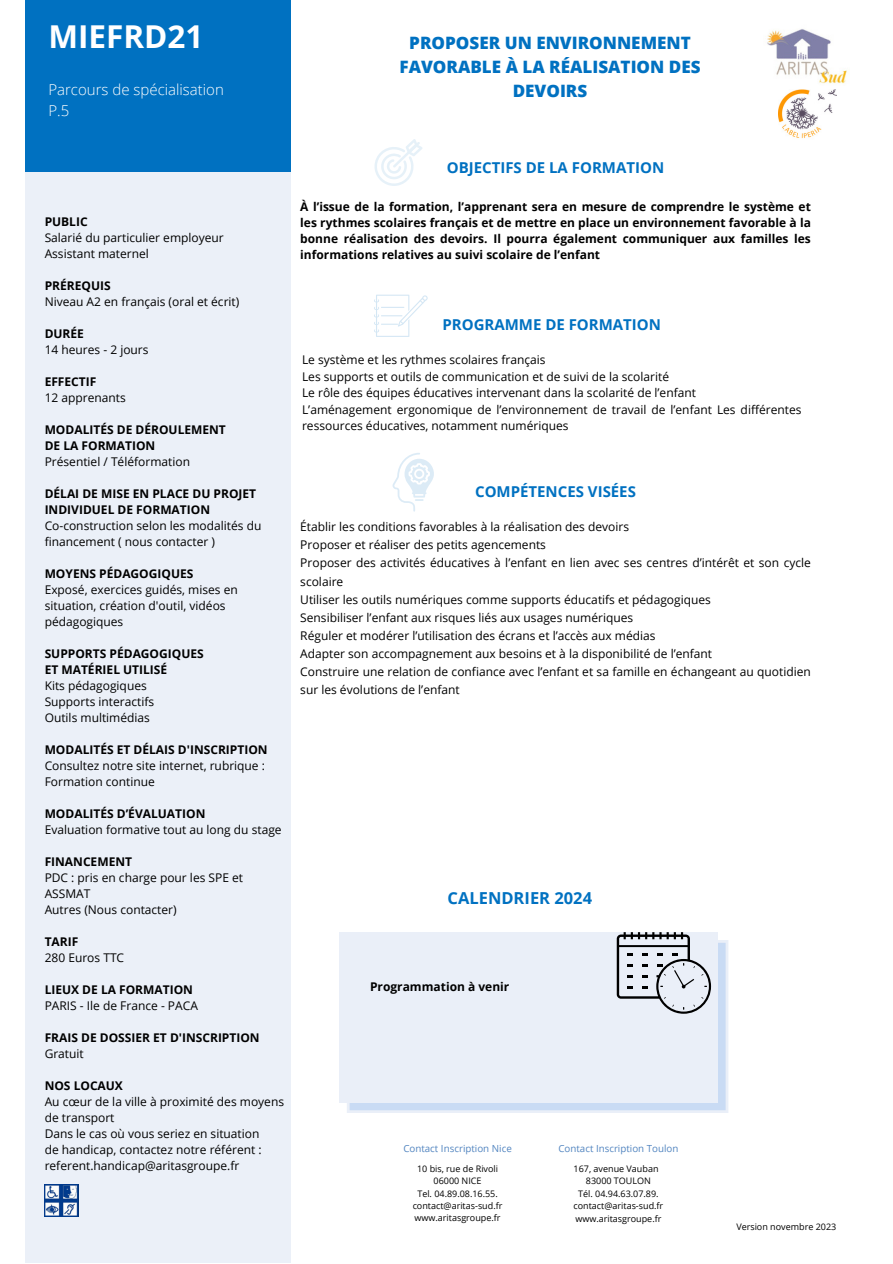
<style>
.page{position:relative;width:893px;height:1264px;background:#fff}
.page>*{position:absolute;margin:0;border:0;box-sizing:border-box;transform-origin:0 0}
.t1{font:700 31.5px "Open Sans";color:#fff}
.t2{font:800 17.1px/23.7px "Open Sans";color:#0071c1;text-align:center}
.t3{font:700 16.5px "Open Sans";color:#0071c1}
.t4{font:700 15px "Open Sans";color:#0071c1}
.t5{font:300 15px/20.2px "Open Sans";color:#fff}
.t6{font:12px/16px "Open Sans";color:#000}
.t7{font:700 12px/16px "Open Sans";color:#000}
.t8{font:9.75px "Open Sans";color:#5285c0}
.t9{font:9px "Open Sans";color:#000}
</style>
<div class="page">
<div style="left:25px;top:111px;width:266px;height:1152px;background:#ebf0f8"></div>
<div style="left:25px;top:0;width:266px;height:171px;background:#0071c1"></div>
<svg style="left:347px;top:940px;width:381px;height:172px;background:#d2e0f5"></svg>
<div style="left:339px;top:932px;width:378px;height:170px;background:#eaeff8"></div>
<svg style="left:616px;top:932px;width:95px;height:81px"></svg>
<svg style="left:374px;top:139px;width:48px;height:47px"></svg>
<svg style="left:374px;top:295px;width:53px;height:42px"></svg>
<svg style="left:392px;top:453px;width:42px;height:58px"></svg>
<img style="left:45px;top:1184px;width:33px;height:32px">
<img style="left:778px;top:89px;width:58px;height:50px">
<img style="left:767px;top:29px;width:80px;height:55px">
<p class="t1" style="left:48px;top:15px;width:157px">MIEFRD21</p>
<p class="t5" style="left:48px;top:79px;width:177px">Parcours de spécialisation<br>P.5</p>
<p class="t2" style="left:399px;top:31px;width:302px">PROPOSER UN ENVIRONNEMENT<br>FAVORABLE À LA RÉALISATION DES<br>DEVOIRS</p>
<p class="t7" style="left:45px;top:213px;width:45px">PUBLIC</p>
<p class="t6" style="left:45px;top:229px;width:181px">Salarié du particulier employeur</p>
<p class="t6" style="left:45px;top:245px;width:106px">Assistant maternel</p>
<p class="t7" style="left:45px;top:277px;width:67px">PRÉREQUIS</p>
<p class="t6" style="left:45px;top:293px;width:196px">Niveau A2 en français (oral et écrit)</p>
<p class="t7" style="left:45px;top:325px;width:41px">DURÉE</p>
<p class="t6" style="left:45px;top:341px;width:105px">14 heures - 2 jours</p>
<p class="t7" style="left:45px;top:373px;width:53px">EFFECTIF</p>
<p class="t6" style="left:45px;top:389px;width:83px">12 apprenants</p>
<p class="t7" style="left:45px;top:421px;width:183px">MODALITÉS DE DÉROULEMENT</p>
<p class="t7" style="left:45px;top:437px;width:112px">DE LA FORMATION</p>
<p class="t6" style="left:45px;top:453px;width:147px">Présentiel / Téléformation</p>
<p class="t7" style="left:45px;top:485px;width:213px">DÉLAI DE MISE EN PLACE DU PROJET<br>INDIVIDUEL DE FORMATION</p>
<p class="t6" style="left:45px;top:517px;width:218px">Co-construction selon les modalités du financement ( nous contacter )</p>
<p class="t7" style="left:45px;top:565px;width:150px">MOYENS PÉDAGOGIQUES</p>
<p class="t6" style="left:45px;top:581px;width:195px">Exposé, exercices guidés, mises en situation, création d'outil, vidéos pédagogiques</p>
<p class="t7" style="left:45px;top:645px;width:161px">SUPPORTS PÉDAGOGIQUES</p>
<p class="t7" style="left:45px;top:661px;width:124px">ET MATÉRIEL UTILISÉ</p>
<p class="t6" style="left:45px;top:677px;width:104px">Kits pédagogiques</p>
<p class="t6" style="left:45px;top:693px;width:111px">Supports interactifs</p>
<p class="t6" style="left:45px;top:709px;width:107px">Outils multimédias</p>
<p class="t7" style="left:45px;top:741px;width:224px">MODALITÉS ET DÉLAIS D'INSCRIPTION</p>
<p class="t6" style="left:45px;top:757px;width:222px">Consultez notre site internet, rubrique :<br>Formation continue</p>
<p class="t7" style="left:45px;top:805px;width:162px">MODALITÉS D’ÉVALUATION</p>
<p class="t6" style="left:45px;top:821px;width:238px">Evaluation formative tout au long du stage</p>
<p class="t7" style="left:45px;top:853px;width:89px">FINANCEMENT</p>
<p class="t6" style="left:45px;top:869px;width:200px">PDC : pris en charge pour les SPE et<br>ASSMAT</p>
<p class="t6" style="left:45px;top:901px;width:133px">Autres (Nous contacter)</p>
<p class="t7" style="left:45px;top:933px;width:35px">TARIF</p>
<p class="t6" style="left:45px;top:949px;width:81px">280 Euros TTC</p>
<p class="t7" style="left:45px;top:981px;width:150px">LIEUX DE LA FORMATION</p>
<p class="t6" style="left:45px;top:997px;width:155px">PARIS - Ile de France - PACA</p>
<p class="t7" style="left:45px;top:1029px;width:216px">FRAIS DE DOSSIER ET D'INSCRIPTION</p>
<p class="t6" style="left:45px;top:1045px;width:41px">Gratuit</p>
<p class="t7" style="left:45px;top:1077px;width:80px">NOS LOCAUX</p>
<p class="t6" style="left:45px;top:1093px;width:241px">Au cœur de la ville à proximité des moyens de transport</p>
<p class="t6" style="left:45px;top:1125px;width:216px">Dans le cas où vous seriez en situation</p>
<p class="t6" style="left:45px;top:1141px;width:218px">de handicap, contactez notre référent : referent.handicap@aritasgroupe.fr</p>
<p class="t4" style="left:447px;top:157px;width:219px">OBJECTIFS DE LA FORMATION</p>
<p class="t7" style="left:300px;top:198px;width:512px;text-align:justify">À l’issue de la formation, l’apprenant sera en mesure de comprendre le système et les rythmes scolaires français et de mettre en place un environnement favorable à la bonne réalisation des devoirs. Il pourra également communiquer aux familles les informations relatives au suivi scolaire de l’enfant</p>
<p class="t4" style="left:442px;top:314px;width:220px">PROGRAMME DE FORMATION</p>
<p class="t6" style="left:302px;top:351px;width:245px">Le système et les rythmes scolaires français</p>
<p class="t6" style="left:302px;top:368px;width:368px">Les supports et outils de communication et de suivi de la scolarité</p>
<p class="t6" style="left:302px;top:384px;width:395px">Le rôle des équipes éducatives intervenant dans la scolarité de l’enfant</p>
<p class="t6" style="left:302px;top:401px;width:501px;line-height:16.5px">L’aménagement ergonomique de l’environnement de travail de l’enfant Les différentes ressources éducatives, notamment numériques</p>
<p class="t4" style="left:475px;top:480px;width:162px">COMPÉTENCES VISÉES</p>
<p class="t6" style="left:300px;top:519px;width:330px">Établir les conditions favorables à la réalisation des devoirs</p>
<p class="t6" style="left:300px;top:537px;width:247px">Proposer et réaliser des petits agencements</p>
<p class="t6" style="left:300px;top:554px;width:512px;line-height:18px">Proposer des activités éducatives à l’enfant en lien avec ses centres d’intérêt et son cycle scolaire</p>
<p class="t6" style="left:300px;top:591px;width:412px">Utiliser les outils numériques comme supports éducatifs et pédagogiques</p>
<p class="t6" style="left:300px;top:609px;width:334px">Sensibiliser l’enfant aux risques liés aux usages numériques</p>
<p class="t6" style="left:300px;top:627px;width:357px">Réguler et modérer l’utilisation des écrans et l’accès aux médias</p>
<p class="t6" style="left:300px;top:645px;width:413px">Adapter son accompagnement aux besoins et à la disponibilité de l’enfant</p>
<p class="t6" style="left:300px;top:662px;width:512px;line-height:18px">Construire une relation de confiance avec l’enfant et sa famille en échangeant au quotidien sur les évolutions de l’enfant</p>
<p class="t3" style="left:447px;top:886px;width:146px">CALENDRIER 2024</p>
<p class="t7" style="left:370px;top:978px;width:141px">Programmation à venir</p>
<p class="t8" style="left:403px;top:1141px;width:110px">Contact Inscription Nice</p>
<p class="t9" style="left:417px;top:1162px;width:83px">10 bis, rue de Rivoli</p>
<p class="t9" style="left:433px;top:1174px;width:50px">06000 NICE</p>
<p class="t9" style="left:417px;top:1187px;width:82px">Tel. 04.89.08.16.55.</p>
<p class="t9" style="left:412px;top:1199px;width:91px">contact@aritas-sud.fr</p>
<p class="t9" style="left:414px;top:1211px;width:88px">www.aritasgroupe.fr</p>
<p class="t8" style="left:558px;top:1141px;width:121px">Contact Inscription Toulon</p>
<p class="t9" style="left:573px;top:1162px;width:86px">167, avenue Vauban</p>
<p class="t9" style="left:586px;top:1174px;width:67px">83000 TOULON</p>
<p class="t9" style="left:578px;top:1187px;width:82px">Tél. 04.94.63.07.89.</p>
<p class="t9" style="left:573px;top:1199px;width:91px">contact@aritas-sud.fr</p>
<p class="t9" style="left:575px;top:1212px;width:88px">www.aritasgroupe.fr</p>
<p class="t9" style="left:736px;top:1219px;width:101px">Version novembre 2023</p>
</div>
